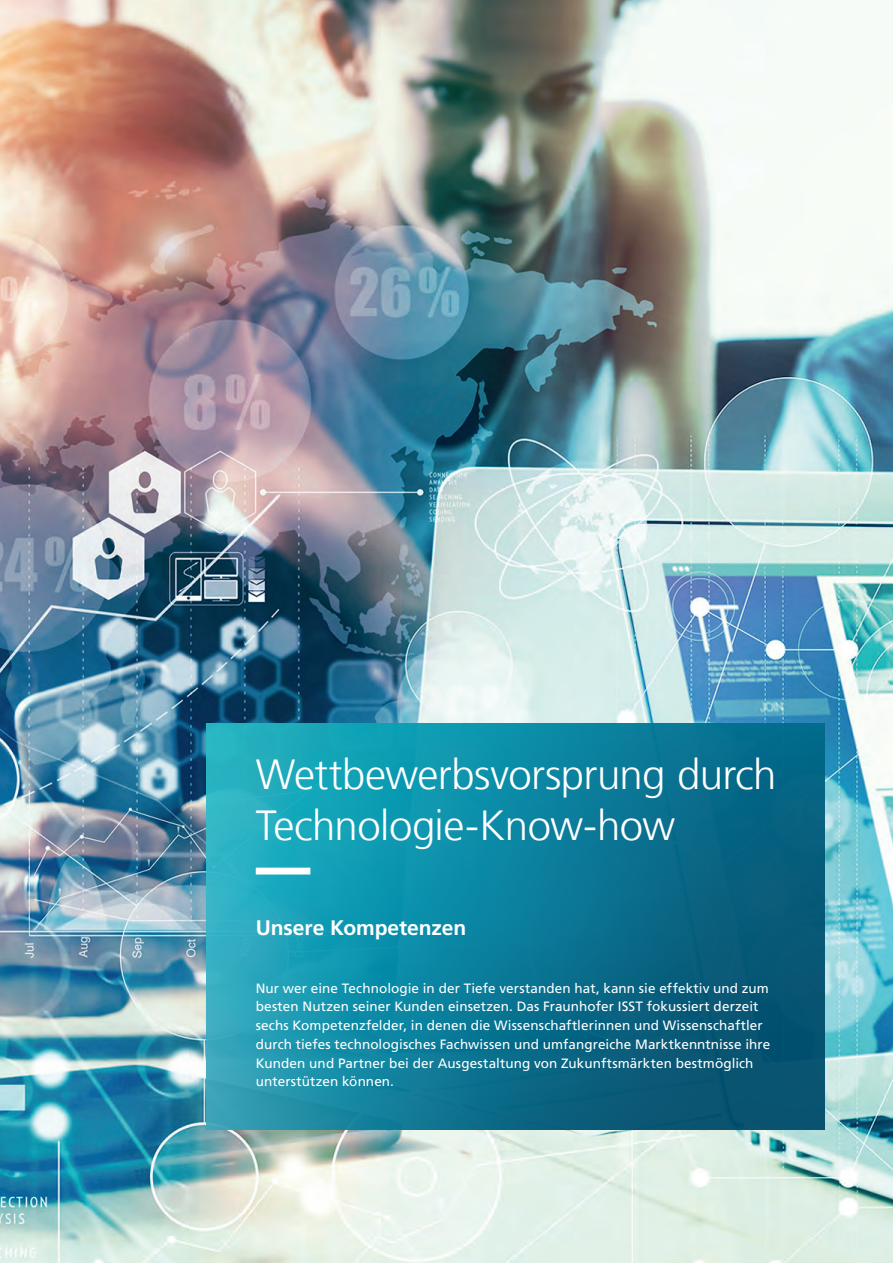
<style>
.page{position:relative;width:893px;height:1263px;background:#fff}
.page>*{position:absolute;margin:0;border:0;box-sizing:border-box;transform-origin:0 0}
.t1{font:300 42px/50.4px "Frutiger LT Com";letter-spacing:-.015em;color:#fff}
.t2{font:700 21px "Frutiger LT Com";letter-spacing:-.005em;color:#fff}
.t3{font:13.5px/18.8px "Frutiger LT Com";letter-spacing:.01em;color:#fff}
</style>
<div class="page">
<img style="left:0;top:0;width:893px;height:1263px">
<svg style="left:207px;top:724px;width:618px;height:405px;background:#0f7e99"></svg>
<svg style="left:256px;top:868px;width:600px;height:6px;background:#278ba4"></svg>
<h1 class="t1" style="left:256px;top:750px;width:522px">Wettbewerbsvorsprung durch<br>Technologie-Know-how</h1>
<h2 class="t2" style="left:256px;top:915px;width:212px">Unsere Kompetenzen</h2>
<p class="t3" style="left:256px;top:979px;width:516px">Nur wer eine Technologie in der Tiefe verstanden hat, kann sie effektiv und zum besten Nutzen seiner Kunden einsetzen. Das Fraunhofer ISST fokussiert derzeit sechs Kompetenzfelder, in denen die Wissenschaftlerinnen und Wissenschaftler durch tiefes technologisches Fachwissen und umfangreiche Marktkenntnisse ihre Kunden und Partner bei der Ausgestaltung von Zukunftsmärkten bestmöglich unterstützen können.</p>
</div>
